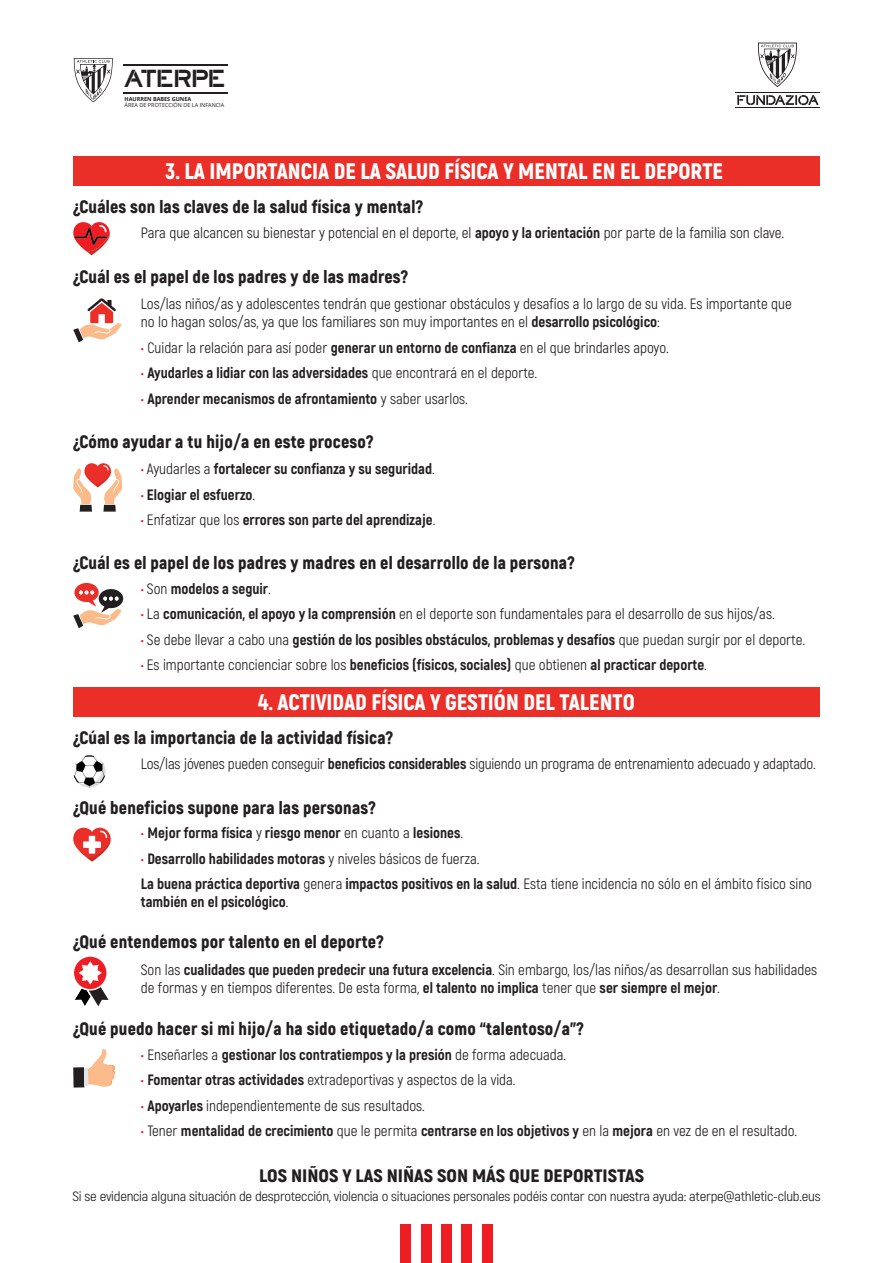
<style>
.page{position:relative;width:893px;height:1263px;background:#fff}
.page>*{position:absolute;margin:0;border:0;box-sizing:border-box;transform-origin:0 0}
.t1{font:800 22.95px "Fundazioa font CAPS";letter-spacing:-.12em;color:#231f20}
.t2{font:900 22.5px "Akrobat";color:#fff}
.t3{font:900 18px "Akrobat";letter-spacing:.01em;color:#231f20}
.t4{font:900 18px "Akrobat";letter-spacing:.01em;color:#231f20;scale:1.09 1}
.t5{font:15px/25.5px "Akrobat";color:#231f20}
.t6{font:800 15px/25.5px "Akrobat";color:#231f20}
.t7{font:13.5px "Akrobat";letter-spacing:-.015em;color:#231f20;scale:1.09 1}
.t8{font:5.55px "Open Sans";color:#231f20}
.t9{font:700 5.55px "Open Sans";color:#231f20}
.s1{font-weight:800}
.s2{font-weight:900;color:#ee1d23}
.s3{font-weight:400}
</style>
<div class="page">
<svg style="left:737px;top:95px;width:82px;height:10px"></svg>
<hr style="left:735px;top:92px;width:84px;height:1px;background:#231f20">
<hr style="left:735px;top:107px;width:84px;height:1px;background:#231f20">
<svg style="left:758px;top:43px;width:39px;height:44px"></svg>
<svg style="left:74px;top:58px;width:39px;height:44px"></svg>
<hr style="left:123px;top:64px;width:104px;height:2px;background:#231f20">
<hr style="left:123px;top:92px;width:104px;height:1px;background:#231f20">
<div style="left:73px;top:156px;width:747px;height:30px;background:#ea2f29"></div>
<div style="left:73px;top:687px;width:747px;height:30px;background:#ea2f29"></div>
<svg style="left:73px;top:298px;width:49px;height:44px"></svg>
<svg style="left:73px;top:463px;width:49px;height:49px"></svg>
<svg style="left:74px;top:956px;width:35px;height:50px"></svg>
<svg style="left:73px;top:222px;width:37px;height:33px"></svg>
<div style="left:73px;top:755px;width:33px;height:33px;background:#fbfbfc;border-radius:50%"></div>
<svg style="left:74px;top:755px;width:32px;height:33px"></svg>
<svg style="left:73px;top:1049px;width:43px;height:38px"></svg>
<svg style="left:73px;top:827px;width:38px;height:35px"></svg>
<svg style="left:73px;top:583px;width:50px;height:45px"></svg>
<div style="left:401px;top:1224px;width:10px;height:39px;background:#ee1d23"></div>
<div style="left:421px;top:1224px;width:10px;height:39px;background:#ee1d23"></div>
<div style="left:441px;top:1224px;width:11px;height:39px;background:#ee1d23"></div>
<div style="left:462px;top:1224px;width:10px;height:39px;background:#ee1d23"></div>
<div style="left:482px;top:1224px;width:10px;height:39px;background:#ee1d23"></div>
<h1 class="t1" style="left:124px;top:63px;width:104px">ATERPE</h1>
<p class="t9" style="left:125px;top:95px;width:68px">HAURREN BABES GUNEA</p>
<p class="t8" style="left:125px;top:101px;width:101px">ÁREA DE PROTECCIÓN DE LA INFANCIA</p>
<h2 class="t2" style="left:166px;top:157px;width:559px">3. LA IMPORTANCIA DE LA SALUD FÍSICA Y MENTAL EN EL DEPORTE</h2>
<p class="t3" style="left:73px;top:195px;width:351px">¿Cuáles son las claves de la salud física y mental?</p>
<p class="t5" style="left:141px;top:220px;width:645px">Para que alcancen su bienestar y potencial en el deporte, el <span class="s1">apoyo y la orientación</span> por parte de la familia son clave.</p>
<p class="t3" style="left:73px;top:265px;width:337px">¿Cuál es el papel de los padres y de las madres?</p>
<p class="t5" style="left:141px;top:295px;width:652px;line-height:18px">Los/las niños/as y adolescentes tendrán que gestionar obstáculos y desafíos a lo largo de su vida. Es importante que no lo hagan solos/as, ya que los familiares son muy importantes en el <span class="s1">desarrollo psicológico</span>:</p>
<p class="t6" style="left:141px;top:335px;width:530px"><span class="s2">·</span> <span class="s3">Cuidar la relación para así poder</span> generar un entorno de confianza <span class="s3">en el que brindarles apoyo. </span><span class="s2">·</span> Ayudarles a lidiar con las adversidades <span class="s3">que encontrará en el deporte.<br></span><span class="s2">·</span> Aprender mecanismos de afrontamiento <span class="s3">y saber usarlos.</span></p>
<p class="t3" style="left:73px;top:430px;width:302px">¿Cómo ayudar a tu hijo/a en este proceso?</p>
<p class="t6" style="left:141px;top:456px;width:296px"><span class="s2">·</span> <span class="s3">Ayudarles a</span> fortalecer su confianza y su seguridad<span class="s3">. </span><span class="s2">·</span> Elogiar el esfuerzo<span class="s3">.<br></span><span class="s2">·</span> <span class="s3">Enfatizar que los</span> errores son parte del aprendizaje<span class="s3">.</span></p>
<p class="t3" style="left:73px;top:551px;width:503px">¿Cuál es el papel de los padres y madres en el desarrollo de la persona?</p>
<p class="t5" style="left:141px;top:576px;width:666px"><span class="s2">·</span> Son <span class="s1">modelos a seguir</span>.<br><span class="s2">·</span> La <span class="s1">comunicación, el apoyo y la comprensión</span> en el deporte son fundamentales para el desarrollo de sus hijos/as.<br><span class="s2">·</span> Se debe llevar a cabo una <span class="s1">gestión de los posibles obstáculos, problemas y desafíos</span> que puedan surgir por el deporte. <span class="s2">·</span> Es importante concienciar sobre los <span class="s1">beneficios (físicos, sociales)</span> que obtienen <span class="s1">al practicar deporte</span>.</p>
<h2 class="t2" style="left:258px;top:687px;width:378px">4. ACTIVIDAD FÍSICA Y GESTIÓN DEL TALENTO</h2>
<p class="t3" style="left:73px;top:725px;width:322px">¿Cúal es la importancia de la actividad física?</p>
<p class="t5" style="left:141px;top:751px;width:677px">Los/las jóvenes pueden conseguir <span class="s1">beneficios considerables</span> siguiendo un programa de entrenamiento adecuado y adaptado.</p>
<p class="t3" style="left:73px;top:795px;width:304px">¿Qué beneficios supone para las personas?</p>
<p class="t6" style="left:141px;top:820px;width:673px"><span class="s2">·</span> Mejor forma física <span class="s3">y</span> riesgo menor <span class="s3">en cuanto a</span> lesiones<span class="s3">.<br></span><span class="s2">·</span> Desarrollo habilidades motoras <span class="s3">y niveles básicos de fuerza.<br></span>La buena práctica deportiva <span class="s3">genera</span> impactos positivos en la salud<span class="s3">. Esta tiene incidencia no sólo en el ámbito físico sino</span></p>
<p class="t6" style="left:141px;top:889px;width:149px">también en el psicológico<span class="s3">.</span></p>
<p class="t3" style="left:73px;top:930px;width:312px">¿Qué entendemos por talento en el deporte?</p>
<p class="t5" style="left:141px;top:960px;width:678px;line-height:18px">Son las <span class="s1">cualidades que pueden predecir una futura excelencia</span>. Sin embargo, los/las niños/as desarrollan sus habilidades de formas y en tiempos diferentes. De esta forma, <span class="s1">el talento no implica</span> tener que <span class="s1">ser siempre el mejor</span>.</p>
<p class="t3" style="left:73px;top:1017px;width:512px">¿Qué puedo hacer si mi hijo/a ha sido etiquetado/a como “talentoso/a”?</p>
<p class="t5" style="left:141px;top:1042px;width:658px"><span class="s2">·</span> Enseñarles a <span class="s1">gestionar los contratiempos y la presión</span> de forma adecuada.<br><span class="s2">·</span> <span class="s1">Fomentar otras actividades</span> extradeportivas y aspectos de la vida.<br><span class="s2">·</span> <span class="s1">Apoyarles</span> independientemente de sus resultados.<br><span class="s2">·</span> Tener <span class="s1">mentalidad de crecimiento</span> que le permita <span class="s1">centrarse en los objetivos y</span> en la <span class="s1">mejora</span> en vez de en el resultado.</p>
<p class="t4" style="left:259px;top:1164px;width:355px">LOS NIÑOS Y LAS NIÑAS SON MÁS QUE DEPORTISTAS</p>
<p class="t7" style="left:73px;top:1188px;width:688px">Si se evidencia alguna situación de desprotección, violencia o situaciones personales podéis contar con nuestra ayuda: aterpe@athletic-club.eus</p>
</div>
